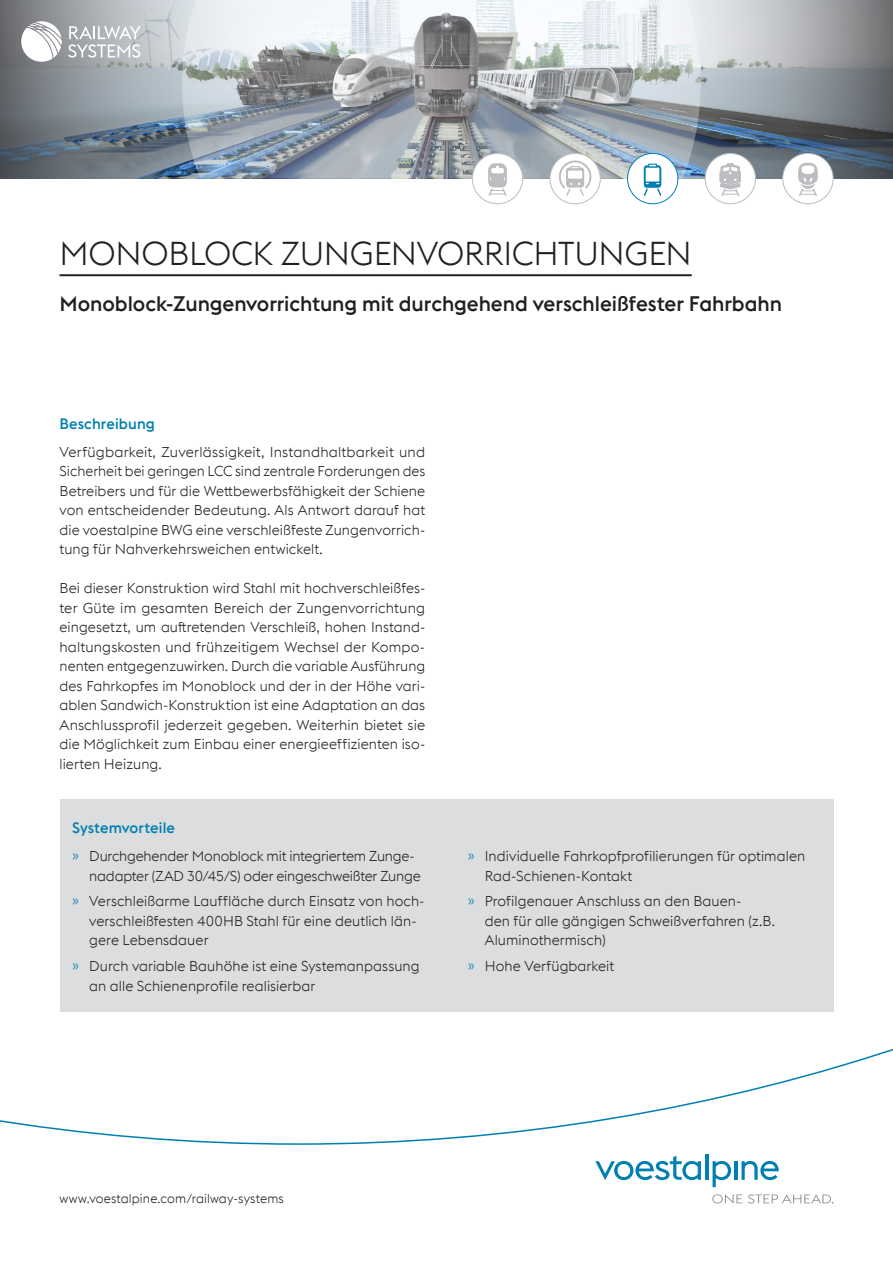
<style>
.page{position:relative;width:893px;height:1263px;background:#fff}
.page>*{position:absolute;margin:0;border:0;box-sizing:border-box;transform-origin:0 0}
.HL-1-schwarz{font:300 33px "voestalpine";letter-spacing:-.01em;color:#231f20}
.Sub-HL-1{font:500 21px "voestalpine";letter-spacing:-.005em;color:#231f20}
.Sub-HL-2-boe{font:500 15px "voestalpine";letter-spacing:.005em;color:#007fb1}
.Copy{font:300 14.25px/19.5px "voestalpine";letter-spacing:.005em;color:#231f20}
.Copy-2{font:300 14.25px/19.5px "voestalpine";letter-spacing:-.015em;color:#231f20}
.t1{font:300 12.75px "voestalpine";letter-spacing:.01em;color:#231f20}
.s1{color:#007fb1}
</style>
<div class="page">
<svg style="left:0;top:1048px;width:893px;height:97px"></svg>
<svg style="left:595px;top:1156px;width:106px;height:24px"></svg>
<hr style="left:705px;top:1154px;width:3px;height:26px;background:#007fb1">
<svg style="left:713px;top:1161px;width:18px;height:26px"></svg>
<hr style="left:734px;top:1161px;width:3px;height:19px;background:#007fb1">
<svg style="left:741px;top:1161px;width:38px;height:19px"></svg>
<svg style="left:712px;top:1194px;width:30px;height:9px"></svg>
<svg style="left:748px;top:1194px;width:85px;height:9px"></svg>
<svg style="left:0;top:0;width:182px;height:179px;background:#848e96"></svg>
<svg style="left:701px;top:0;width:192px;height:179px;background:#8a9298"></svg>
<svg style="left:21px;top:21px;width:41px;height:41px"></svg>
<svg style="left:68px;top:26px;width:73px;height:32px"></svg>
<svg style="left:182px;top:0;width:519px;height:179px"></svg>
<div style="left:60px;top:800px;width:773px;height:212px;background:#dcdddf"></div>
<hr style="left:60px;top:274px;width:632px;height:2px;background:#231f20">
<div style="left:472px;top:153px;width:51px;height:51px;background:#fff;border-radius:50%"></div>
<div style="left:472px;top:153px;width:51px;height:51px;border:1px solid #bcbdc0;border-radius:50%"></div>
<svg style="left:488px;top:163px;width:19px;height:33px"></svg>
<div style="left:550px;top:153px;width:50px;height:51px;background:#fff;border-radius:50%"></div>
<div style="left:550px;top:153px;width:51px;height:51px;border:1px solid #bcbdc0;border-radius:50%"></div>
<svg style="left:558px;top:160px;width:34px;height:37px"></svg>
<div style="left:705px;top:153px;width:50px;height:51px;background:#fff;border-radius:50%"></div>
<div style="left:705px;top:153px;width:51px;height:51px;border:1px solid #bcbdc0;border-radius:50%"></div>
<svg style="left:720px;top:163px;width:21px;height:33px"></svg>
<div style="left:783px;top:153px;width:50px;height:51px;background:#fff;border-radius:50%"></div>
<div style="left:782px;top:153px;width:51px;height:51px;border:1px solid #bcbdc0;border-radius:50%"></div>
<svg style="left:798px;top:162px;width:20px;height:34px"></svg>
<div style="left:628px;top:153px;width:50px;height:51px;background:#fff;border-radius:50%"></div>
<div style="left:627px;top:153px;width:51px;height:51px;border:1px solid #007fb1;border-radius:50%"></div>
<svg style="left:643px;top:164px;width:19px;height:32px"></svg>
<p class="HL-1-schwarz" style="left:60px;top:234px;width:634px">MONOBLOCK ZUNGENVORRICHTUNGEN</p>
<p class="Sub-HL-1" style="left:60px;top:291px;width:724px">Monoblock-Zungenvorrichtung mit durchgehend verschleißfester Fahrbahn</p>
<p class="Sub-HL-2-boe" style="left:60px;top:414px;width:97px">Beschreibung</p>
<p class="Copy" style="left:60px;top:442px;width:367px;text-align:justify">Verfügbarkeit, Zuverlässigkeit, Instandhaltbarkeit und Sicherheit bei geringen LCC sind zentrale Forderungen des Betreibers und für die Wettbewerbsfähigkeit der Schiene von entscheidender Bedeutung. Als Antwort darauf hat die voestalpine BWG eine verschleißfeste Zungenvorrich&shy;tung für Nahverkehrsweichen entwickelt.</p>
<p class="Copy" style="left:60px;top:579px;width:367px;text-align:justify">Bei dieser Konstruktion wird Stahl mit hochverschleißfes&shy;ter Güte im gesamten Bereich der Zungenvorrichtung eingesetzt, um auftretenden Verschleiß, hohen Instand&shy;haltungskosten und frühzeitigem Wechsel der Kompo&shy;nenten entgegenzuwirken. Durch die variable Ausführung des Fahrkopfes im Monoblock und der in der Höhe vari&shy;ablen Sandwich-Konstruktion ist eine Adaptation an das Anschlussprofil jederzeit gegeben. Weiterhin bietet sie die Möglichkeit zum Einbau einer energieeffizienten iso&shy;lierten Heizung.</p>
<p class="Sub-HL-2-boe" style="left:72px;top:819px;width:104px">Systemvorteile</p>
<p class="Copy-2" style="left:89px;top:846px;width:333px;text-indent:-17px"><span class="s1">»</span> Durchgehender Monoblock mit integriertem Zunge&shy;nadapter (ZAD 30/45/S) oder eingeschweißter Zunge</p>
<p class="Copy" style="left:89px;top:892px;width:337px;text-indent:-17px"><span class="s1">»</span> Verschleißarme Lauffläche durch Einsatz von hoch&shy;verschleißfesten 400HB Stahl für eine deutlich län&shy;gere Lebensdauer</p>
<p class="Copy" style="left:89px;top:956px;width:332px;text-indent:-17px"><span class="s1">»</span> Durch variable Bauhöhe ist eine Systemanpassung an alle Schienenprofile realisierbar</p>
<p class="Copy" style="left:485px;top:846px;width:322px;text-indent:-17px"><span class="s1">»</span> Individuelle Fahrkopfprofilierungen für optimalen<br>Rad-Schienen-Kontakt</p>
<p class="Copy" style="left:485px;top:892px;width:292px;text-indent:-17px"><span class="s1">»</span> Profilgenauer Anschluss an den Bauen-<br>den für alle gängigen Schweißverfahren (z.B.<br>Aluminothermisch)</p>
<p class="Copy" style="left:468px;top:956px;width:148px"><span class="s1">»</span> Hohe Verfügbarkeit</p>
<p class="t1" style="left:60px;top:1191px;width:226px">www.voestalpine.com/railway-systems</p>
</div>
